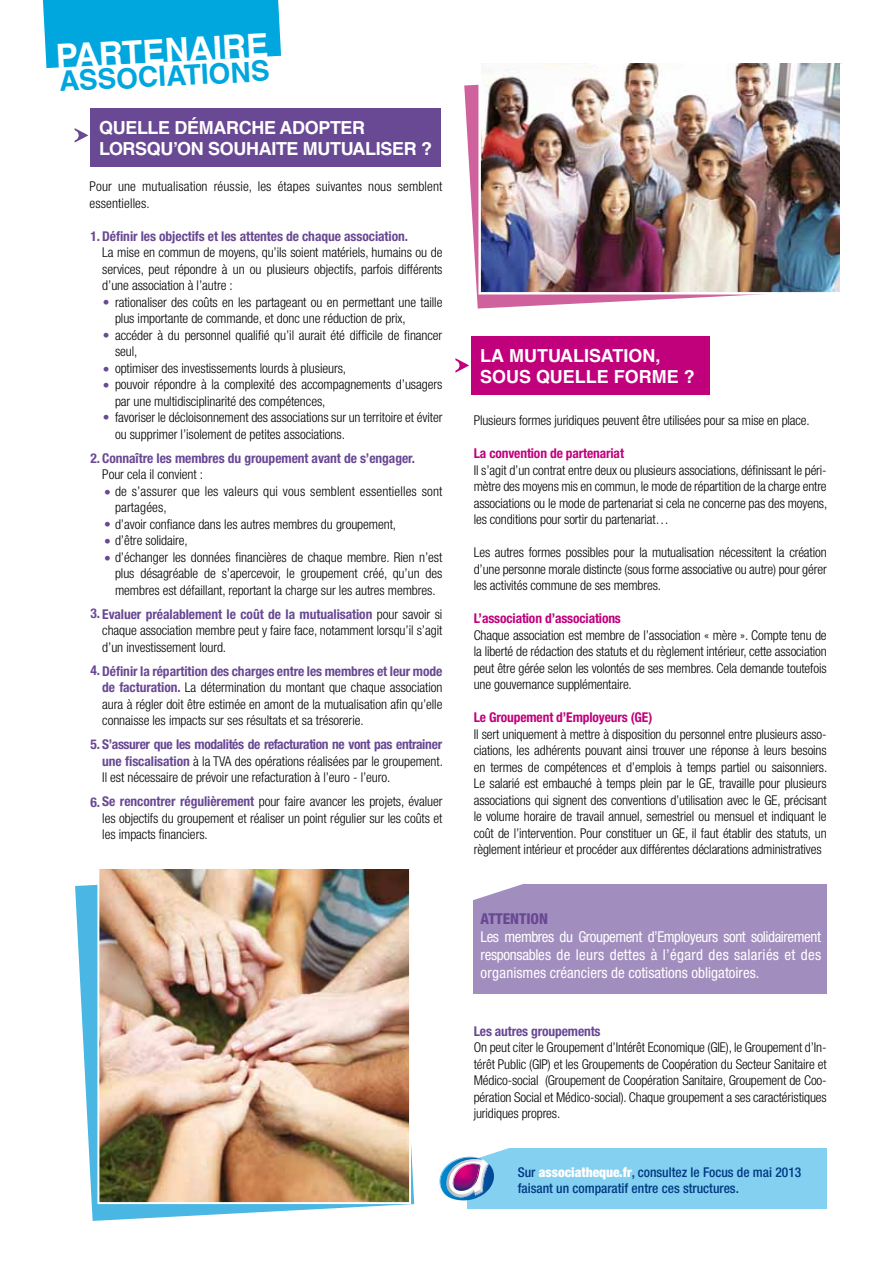
<style>
.page{position:relative;width:893px;height:1263px;background:#fff}
.page>*{position:absolute;margin:0;border:0;box-sizing:border-box;transform-origin:0 0}
.t1{font:700 33.3px "Helvetica LT Std";color:#fff}
.t2{font:700 28.05px "Helvetica LT Std";color:#00a6de}
.t3{font:700 18px "Helvetica LT Std";letter-spacing:-.015em;color:#fff}
.t4{font:condensed 15px/18px "Helvetica Neue";color:#fff;text-align:justify}
.t5{font:800 condensed 15px "Helvetica Neue";color:#694894}
.t6{font:300 condensed 13.5px/16.5px "Helvetica Neue";letter-spacing:-.005em;color:#000;text-align:justify}
.t7{font:700 condensed 13.5px "Helvetica Neue";letter-spacing:-.005em;color:#694894}
.t8{font:500 condensed 13.5px/16.5px "Helvetica Neue";color:#003882}
.t9{font:700 condensed 13.5px "Helvetica Neue";letter-spacing:-.01em;color:#c1007c}
.t10{font:300 condensed 13.5px "Helvetica Neue";color:#694894}
.s1{color:#694894}
.s2{font-weight:700;color:#694894}
.s3{font-weight:900;color:#fff}
</style>
<div class="page">
<svg style="left:43px;top:0;width:238px;height:68px;background:#19aee1"></svg>
<div style="left:471px;top:336px;width:239px;height:59px;background:#c1007c"></div>
<svg style="left:455px;top:358px;width:14px;height:15px"></svg>
<div style="left:449px;top:360px;width:10px;height:11px;background:#fff;border-radius:50%"></div>
<div style="left:91px;top:108px;width:350px;height:59px;background:#694894"></div>
<svg style="left:75px;top:128px;width:13px;height:15px"></svg>
<div style="left:68px;top:130px;width:11px;height:11px;background:#fff;border-radius:50%"></div>
<svg style="left:75px;top:884px;width:339px;height:337px"></svg>
<img style="left:100px;top:870px;width:308px;height:331px">
<div style="left:97px;top:867px;width:314px;height:337px;border:2px solid #fff"></div>
<div style="left:467px;top:1148px;width:360px;height:61px;background:#84d0f0"></div>
<div style="left:473px;top:884px;width:354px;height:110px;background:#a28ebe"></div>
<svg style="left:473px;top:884px;width:50px;height:16px"></svg>
<svg style="left:464px;top:84px;width:303px;height:225px"></svg>
<img style="left:481px;top:65px;width:358px;height:226px">
<div style="left:478px;top:62px;width:364px;height:232px;border:2px solid #fff"></div>
<svg style="left:439px;top:1148px;width:70px;height:51px"></svg>
<h1 class="t1" style="left:55px;top:36px;width:214px;rotate:-3deg">PARTENAIRE</h1>
<h2 class="t2" style="left:58px;top:65px;width:212px;rotate:-3deg">ASSOCIATIONS</h2>
<h3 class="t3" style="left:99px;top:116px;width:13px">QUELLE</h3>
<h3 class="t3" style="left:175px;top:116px;width:14px">DÉMARC</h3>
<h3 class="t3" style="left:251px;top:116px;width:42px">HE ADOPTER</h3>
<h3 class="t3" style="left:99px;top:138px;width:13px">LORS</h3>
<h3 class="t3" style="left:147px;top:138px;width:75px">QU’ON SOU</h3>
<h3 class="t3" style="left:246px;top:138px;width:24px">HAITE</h3>
<h3 class="t3" style="left:303px;top:138px;width:13px">MUTUALISER</h3>
<h3 class="t3" style="left:421px;top:138px;width:12px">?</h3>
<p class="t6" style="left:90px;top:178px;width:354px">Pour une mutualisation réussie, les étapes suivantes nous semblent essentielles.</p>
<p class="t7" style="left:90px;top:228px;width:319px">1. Définir les objectifs et les attentes de chaque association.</p>
<p class="t6" style="left:102px;top:244px;width:342px">La mise en commun de moyens, qu’ils soient matériels, humains ou de services, peut répondre à un ou plusieurs objectifs, parfois différents d’une association à l’autre :</p>
<p class="t6" style="left:115px;top:294px;width:329px;text-indent:-12px"><span class="s1">•</span> rationaliser des coûts en les partageant ou en permettant une taille plus importante de commande, et donc une réduction de prix,</p>
<p class="t6" style="left:115px;top:327px;width:329px;text-indent:-12px"><span class="s1">•</span> accéder à du personnel qualifié qu’il aurait été difficile de financer seul,</p>
<p class="t6" style="left:103px;top:360px;width:245px"><span class="s1">•</span> optimiser des investissements lourds à plusieurs,</p>
<p class="t6" style="left:115px;top:376px;width:329px;text-indent:-12px"><span class="s1">•</span> pouvoir répondre à la complexité des accompagnements d’usagers par une multidisciplinarité des compétences,</p>
<p class="t6" style="left:115px;top:409px;width:329px;text-indent:-12px"><span class="s1">•</span> favoriser le décloisonnement des associations sur un territoire et éviter ou supprimer l’isolement de petites associations.</p>
<p class="t7" style="left:90px;top:450px;width:326px">2. Connaître les membres du groupement avant de s’engager.</p>
<p class="t6" style="left:102px;top:466px;width:102px">Pour cela il convient :</p>
<p class="t6" style="left:115px;top:483px;width:329px;text-indent:-11px"><span class="s1">•</span> de s’assurer que les valeurs qui vous semblent essentielles sont partagées,</p>
<p class="t6" style="left:104px;top:516px;width:294px"><span class="s1">•</span> d’avoir confiance dans les autres membres du groupement,</p>
<p class="t6" style="left:115px;top:532px;width:329px;text-align:left;text-indent:-11px"><span class="s1">•</span> d’être solidaire,<br>d’échanger les données financières de chaque membre. Rien n’est plus désagréable de s’apercevoir, le groupement créé, qu’un des membres est défaillant, reportant la charge sur les autres membres.</p>
<p class="t6" style="left:102px;top:606px;width:342px;text-indent:-12px"><span class="s2">3. Evaluer préalablement le coût de la mutualisation</span> pour savoir si chaque association membre peut y faire face, notamment lorsqu’il s’agit d’un investissement lourd.</p>
<p class="t6" style="left:102px;top:663px;width:342px;text-indent:-12px"><span class="s2">4. Définir la répartition des charges entre les membres et leur mode de facturation.</span> La détermination du montant que chaque association aura à régler doit être estimée en amont de la mutualisation afin qu’elle connaisse les impacts sur ses résultats et sa trésorerie.</p>
<p class="t6" style="left:102px;top:736px;width:342px;text-indent:-12px"><span class="s2">5. S’assurer que les modalités de refacturation ne vont pas entrainer une fiscalisation</span> à la TVA des opérations réalisées par le groupement.<br>Il est nécessaire de prévoir une refacturation à l’euro - l’euro.</p>
<p class="t6" style="left:102px;top:793px;width:342px;text-indent:-12px"><span class="s2">6. Se rencontrer régulièrement</span> pour faire avancer les projets, évaluer les objectifs du groupement et réaliser un point régulier sur les coûts et les impacts financiers.</p>
<p class="t10" style="left:104px;top:551px;width:8px">•</p>
<h3 class="t3" style="left:480px;top:344px;width:42px">LA MUTUALISATION</h3>
<h3 class="t3" style="left:655px;top:344px;width:7px">,</h3>
<h3 class="t3" style="left:480px;top:366px;width:14px">SOUS</h3>
<h3 class="t3" style="left:536px;top:366px;width:27px">QUELLE</h3>
<h3 class="t3" style="left:614px;top:366px;width:26px">FORME</h3>
<h3 class="t3" style="left:684px;top:366px;width:12px">?</h3>
<p class="t6" style="left:474px;top:412px;width:338px">Plusieurs formes juridiques peuvent être utilisées pour sa mise en place.</p>
<p class="t9" style="left:474px;top:445px;width:152px">La convention de partenariat</p>
<p class="t6" style="left:474px;top:461px;width:355px">Il s’agit d’un contrat entre deux ou plusieurs associations, définissant le péri&shy;mètre des moyens mis en commun, le mode de répartition de la charge entre associations ou le mode de partenariat si cela ne concerne pas des moyens, les conditions pour sortir du partenariat…</p>
<p class="t6" style="left:474px;top:544px;width:354px">Les autres formes possibles pour la mutualisation nécessitent la création d’une personne morale distincte (sous forme associative ou autre) pour gérer les activités commune de ses membres.</p>
<p class="t9" style="left:474px;top:610px;width:149px">L’association d’associations</p>
<p class="t6" style="left:474px;top:626px;width:354px">Chaque association est membre de l’association « mère ». Compte tenu de la liberté de rédaction des statuts et du règlement intérieur, cette association peut être gérée selon les volontés de ses membres. Cela demande toutefois une gouvernance supplémentaire.</p>
<p class="t9" style="left:474px;top:709px;width:180px">Le Groupement d’Employeurs (GE)</p>
<p class="t6" style="left:474px;top:725px;width:355px">Il sert uniquement à mettre à disposition du personnel entre plusieurs asso&shy;ciations, les adhérents pouvant ainsi trouver une réponse à leurs besoins en termes de compétences et d’emplois à temps partiel ou saisonniers.<br>Le salarié est embauché à temps plein par le GE, travaille pour plusieurs associations qui signent des conventions d’utilisation avec le GE, précisant le volume horaire de travail annuel, semestriel ou mensuel et indiquant le coût de l’intervention. Pour constituer un GE, il faut établir des statuts, un règlement intérieur et procéder aux différentes déclarations administratives</p>
<p class="t5" style="left:481px;top:909px;width:69px">ATTENTION</p>
<p class="t4" style="left:481px;top:928px;width:342px">Les membres du Groupement d’Employeurs sont solidairement responsables de leurs dettes à l’égard des salariés et des organismes créanciers de cotisations obligatoires.</p>
<p class="t7" style="left:474px;top:1022px;width:128px">Les autres groupements</p>
<p class="t6" style="left:474px;top:1039px;width:354px">On peut citer le Groupement d’Intérêt Economique (GIE), le Groupement d’In&shy;térêt Public (GIP) et les Groupements de Coopération du Secteur Sanitaire et Médico-social (Groupement de Coopération Sanitaire, Groupement de Coo&shy;pération Social et Médico-social). Chaque groupement a ses caractéristiques juridiques propres.</p>
<p class="t8" style="left:518px;top:1163px;width:285px">Sur <span class="s3">associatheque.fr</span>, consultez le Focus de mai 2013 faisant un comparatif entre ces structures.</p>
</div>
